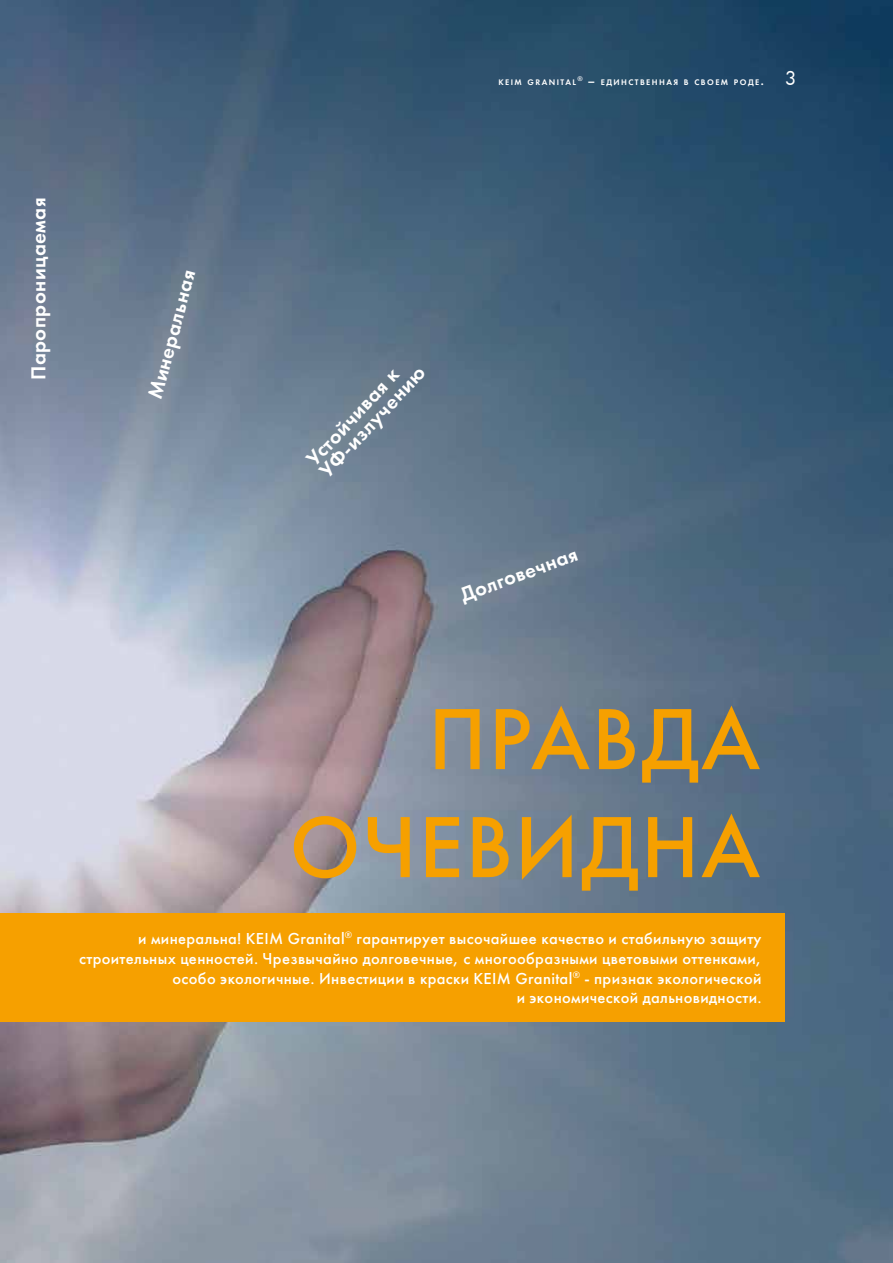
<style>
.page{position:relative;width:893px;height:1263px;background:#fff}
.page>*{position:absolute;margin:0;border:0;box-sizing:border-box;transform-origin:0 0}
.t1{font:90px/108px "Futura Medium C";letter-spacing:.02em;color:#f6a000;text-align:right}
.t2{font:21px/18px "Futura Demi C";letter-spacing:.02em;color:#fff}
.t3{font:16.5px/19.8px "Futura Medium C";letter-spacing:.02em;color:#fff;text-align:right}
.t4{font:8.4px "Futura Demi C";letter-spacing:.17em;color:#fff}
.s1{font-size:12px}
.s2{font-family:"Futura T Boo";font-size:21px}
</style>
<div class="page">
<img style="left:0;top:0;width:893px;height:1263px">
<div style="left:0;top:913px;width:785px;height:108px;background:#f6a000"></div>
<p class="t4" style="left:498px;top:77px;width:300px">KEIM GRANITAL<sup>®</sup> <span class="s1">–</span> ЕДИНСТВЕННАЯ В СВОЕМ РОДЕ<span class="s1">.</span> <span class="s2">3</span></p>
<p class="t2" style="left:29px;top:380px;width:184px;rotate:-90deg">Паропроницаемая</p>
<p class="t2" style="left:146px;top:396px;width:134px;rotate:-75deg">Минеральная</p>
<p class="t2" style="left:303px;top:456px;width:146px;rotate:-47deg">Устойчивая к<br>УФ-излучению</p>
<p class="t2" style="left:458px;top:587px;width:125px;rotate:-20deg">Долговечная</p>
<h1 class="t1" style="left:289px;top:686px;width:472px">ПРАВДА<br>ОЧЕВИДНА</h1>
<p class="t3" style="left:79px;top:928px;width:684px">и минеральна! KEIM Granital<sup>®</sup> гарантирует высочайшее качество и стабильную защиту cтроительных ценностей. Чрезвычайно долговечные, с многообразными цветовыми оттенками, особо экологичные. Инвестиции в краски KEIM Granital<sup>®</sup> - признак экологической<br>и экономической дальновидности.</p>
</div>
